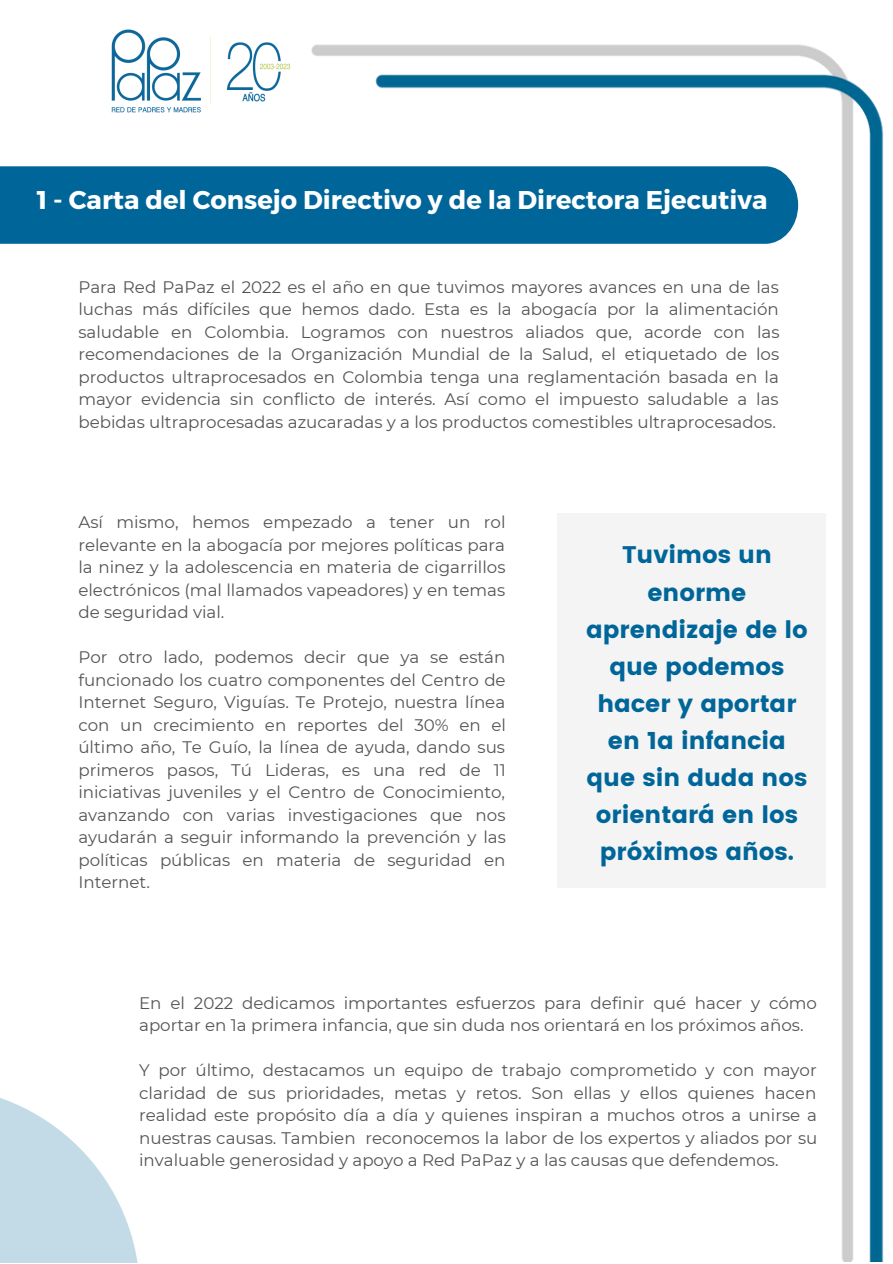
<style>
.page{position:relative;width:893px;height:1264px;background:#fff}
.page>*{position:absolute;margin:0;border:0;box-sizing:border-box;transform-origin:0 0}
.t1{font:700 25.65px "Montserrat";color:#fff}
.t2{font:24px/37px "Poppins";color:#069;text-align:center}
.t3{font:16.65px/22.5px "Montserrat";color:#545454;text-align:justify}
</style>
<div class="page">
<img style="left:321px;top:44px;width:563px;height:1217px">
<svg style="left:0;top:1098px;width:138px;height:164px;fill:#c3dbe7"></svg>
<img style="left:111px;top:29px;width:210px;height:84px">
<div style="left:0;top:166px;width:798px;height:78px;background:#069"></div>
<div style="left:557px;top:513px;width:269px;height:374px;background:#f4f4f4"></div>
<h1 class="t1" style="left:37px;top:183px;width:732px">1 - Carta del Consejo Directivo y de la Directora Ejecutiva</h1>
<p class="t3" style="left:78px;top:275px;width:702px">Para Red PaPaz el 2022 es el año en que tuvimos mayores avances en una de las luchas más difíciles que hemos dado. Esta es la abogacía por la alimentación saludable en Colombia. Logramos con nuestros aliados que, acorde con las recomendaciones de la Organización Mundial de la Salud, el etiquetado de los productos ultraprocesados en Colombia tenga una reglamentación basada en la mayor evidencia sin conflicto de interés. Así como el impuesto saludable a las bebidas ultraprocesadas azucaradas y a los productos comestibles ultraprocesados.</p>
<p class="t3" style="left:78px;top:511px;width:428px">Así mismo, hemos empezado a tener un rol relevante en la abogacía por mejores políticas para la ninez y la adolescencia en materia de cigarrillos electrónicos (mal llamados vapeadores) y en temas de seguridad vial.</p>
<p class="t3" style="left:78px;top:646px;width:429px">Por otro lado, podemos decir que ya se están funcionado los cuatro componentes del Centro de Internet Seguro, Viguías. Te Protejo, nuestra línea con un crecimiento en reportes del 30% en el último año, Te Guío, la línea de ayuda, dando sus primeros pasos, Tú Lideras, es una red de 11 iniciativas juveniles y el Centro de Conocimiento, avanzando con varias investigaciones que nos ayudarán a seguir informando la prevención y las políticas públicas en materia de seguridad en Internet.</p>
<h2 class="t2" style="left:586px;top:536px;width:223px">Tuvimos un enorme aprendizaje de lo que podemos hacer y aportar en 1a infancia que sin duda nos orientará en los próximos años.</h2>
<p class="t3" style="left:139px;top:991px;width:679px">En el 2022 dedicamos importantes esfuerzos para definir qué hacer y cómo aportar en 1a primera infancia, que sin duda nos orientará en los próximos años.</p>
<p class="t3" style="left:139px;top:1058px;width:679px">Y por último, destacamos un equipo de trabajo comprometido y con mayor claridad de sus prioridades, metas y retos. Son ellas y ellos quienes hacen realidad este propósito día a día y quienes inspiran a muchos otros a unirse a nuestras causas. Tambien reconocemos la labor de los expertos y aliados por su invaluable generosidad y apoyo a Red PaPaz y a las causas que defendemos.</p>
</div>
